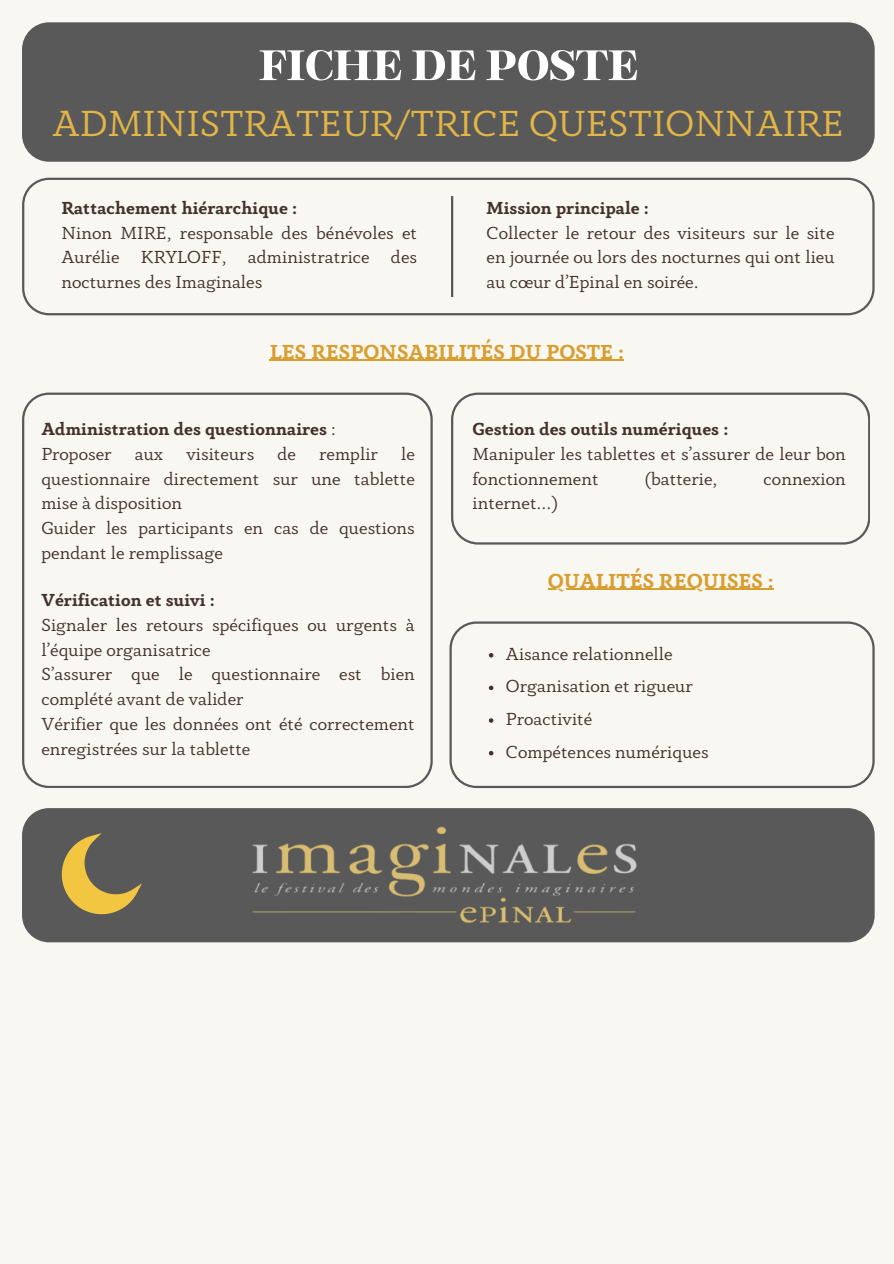
<style>
.page{position:relative;width:894px;height:1264px;background:#fff}
.page>*{position:absolute;margin:0;border:0;box-sizing:border-box;transform-origin:0 0}
.t1{font:700 52.5px "Binggo Wood Display";color:#fff}
.t2{font:37.5px "Anaphora";color:#e2b546}
.t3{font:700 21px "Anaphora";color:#d99e30}
.t4{font:18px/24.8px "Anaphora";color:#44312b}
.t5{font:700 18px "Anaphora";color:#44312b}
.s1{font-weight:400}
</style>
<div class="page">
<div style="left:0;top:0;width:893px;height:1263px;background:#f8f7f2"></div>
<div style="left:22px;top:22px;width:852px;height:140px;background:#595959;border-radius:27px"></div>
<svg style="left:22px;top:178px;width:852px;height:137px"></svg>
<hr style="left:451px;top:196px;width:2px;height:101px;background:#595959">
<div style="left:22px;top:808px;width:852px;height:134px;background:#595959;border-radius:27px"></div>
<svg style="left:22px;top:392px;width:410px;height:395px"></svg>
<svg style="left:449px;top:621px;width:425px;height:167px"></svg>
<svg style="left:451px;top:392px;width:418px;height:152px"></svg>
<img style="left:252px;top:826px;width:385px;height:97px">
<svg style="left:62px;top:833px;width:80px;height:81px"></svg>
<hr style="left:270px;top:360px;width:353px;height:1px;background:#d99e30">
<svg style="left:488px;top:653px;width:5px;height:4px"></svg>
<svg style="left:488px;top:685px;width:5px;height:5px"></svg>
<svg style="left:488px;top:718px;width:5px;height:4px"></svg>
<svg style="left:488px;top:751px;width:5px;height:4px"></svg>
<hr style="left:547px;top:588px;width:226px;height:1px;background:#d99e30">
<h1 class="t1" style="left:259px;top:39px;width:380px">FICHE DE POSTE</h1>
<h1 class="t2" style="left:53px;top:109px;width:792px">ADMINISTRATEUR/TRICE QUESTIONNAIRE</h1>
<p class="t5" style="left:61px;top:201px;width:237px">Rattachement hiérarchique :</p>
<p class="t4" style="left:61px;top:222px;width:357px;text-align:justify">Ninon MIRE, responsable des bénévoles et Aurélie KRYLOFF, administratrice des nocturnes des Imaginales</p>
<p class="t5" style="left:486px;top:201px;width:164px">Mission principale :</p>
<h2 class="t4" style="left:486px;top:222px;width:349px;text-align:justify">Collecter le retour des visiteurs sur le site en journée ou lors des nocturnes qui ont lieu au cœur d’Epinal en soirée.</h2>
<p class="t3" style="left:270px;top:343px;width:355px">LES RESPONSABILITÉS DU POSTE :</p>
<p class="t5" style="left:41px;top:422px;width:296px">Administration des questionnaires <span class="s1">:</span></p>
<p class="t4" style="left:41px;top:443px;width:72px">Proposer</p>
<p class="t4" style="left:135px;top:443px;width:30px">aux</p>
<p class="t4" style="left:186px;top:443px;width:69px">visiteurs</p>
<p class="t4" style="left:277px;top:443px;width:20px">de</p>
<p class="t4" style="left:319px;top:443px;width:60px">remplir</p>
<p class="t4" style="left:41px;top:443px;width:375px;text-align:justify;text-indent:359px">le questionnaire directement sur une tablette mise à disposition</p>
<p class="t4" style="left:41px;top:517px;width:375px">Guider les participants en cas de questions pendant le remplissage</p>
<p class="t5" style="left:41px;top:592px;width:175px">Vérification et suivi :</p>
<p class="t4" style="left:41px;top:613px;width:375px">Signaler les retours spécifiques ou urgents à l’équipe organisatrice</p>
<p class="t4" style="left:41px;top:663px;width:375px">S’assurer que le questionnaire est bien complété avant de valider</p>
<p class="t4" style="left:41px;top:712px;width:375px">Vérifier que les données ont été correctement enregistrées sur la tablette</p>
<p class="t5" style="left:472px;top:422px;width:257px">Gestion des outils numériques :</p>
<p class="t4" style="left:472px;top:443px;width:375px">Manipuler les tablettes et s’assurer de leur bon fonctionnement</p>
<p class="t4" style="left:644px;top:468px;width:74px">(batterie,</p>
<p class="t4" style="left:763px;top:468px;width:84px">connexion</p>
<p class="t4" style="left:472px;top:492px;width:87px">internet...)</p>
<p class="t3" style="left:547px;top:572px;width:227px">QUALITÉS REQUISES :</p>
<p class="t4" style="left:506px;top:642px;width:168px">Aisance relationnelle</p>
<h2 class="t4" style="left:506px;top:675px;width:188px">Organisation et rigueur</h2>
<p class="t4" style="left:506px;top:708px;width:88px">Proactivité</p>
<p class="t4" style="left:506px;top:740px;width:204px">Compétences numériques</p>
</div>
